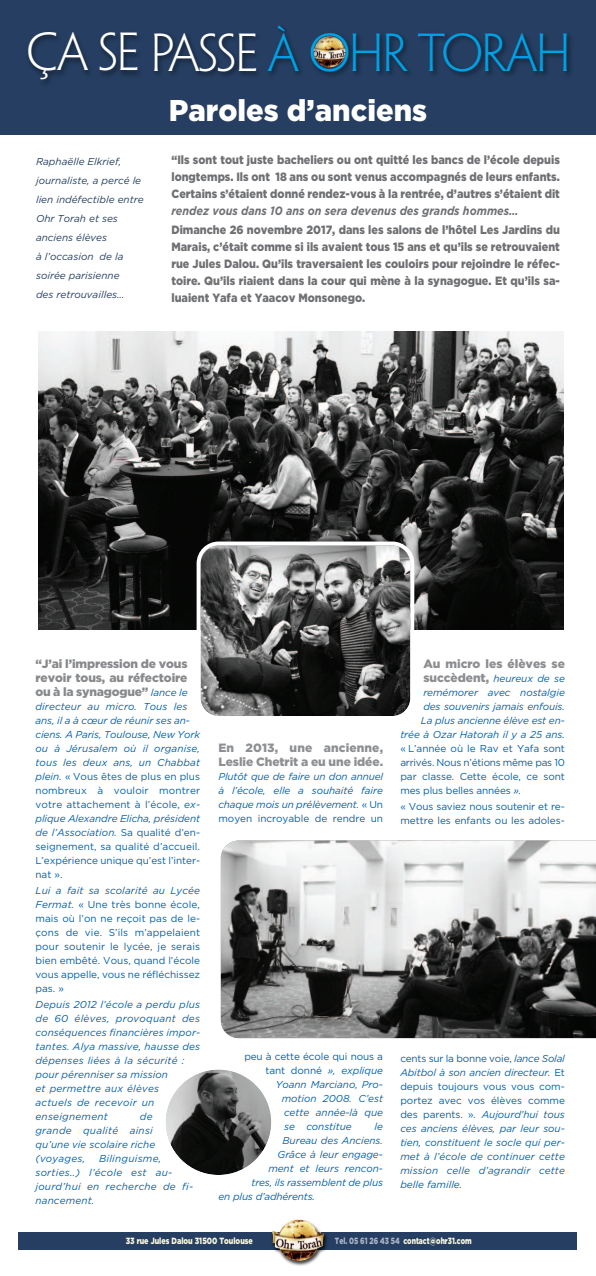
<style>
.page{position:relative;width:596px;height:1276px;background:#fff}
.page>*{position:absolute;margin:0;border:0;box-sizing:border-box;transform-origin:0 0}
.t1{font:300 48px "Penumbra Flare Std";letter-spacing:-.035em;color:#fff}
.t2{font:900 30px "Gotham";color:#fff}
.t3{font:900 12px/17px "Gotham";color:#6f7073;text-align:justify;scale:.9 1}
.t4{font:900 12px/14px "Gotham";letter-spacing:-.01em;color:#87898c;text-align:justify}
.t5{font:italic 700 12px "Gotham";color:#6f7073;scale:.9 1}
.t6{font:900 12px/14px "Gotham";letter-spacing:-.005em;color:#8d8f92}
.t7{font:900 12px "Gotham";letter-spacing:-.005em;color:#8b8d90}
.t8{font:italic 10px/14px "Gotham";letter-spacing:.005em;color:#0160ae}
.t9{font:10px/14px "Gotham";letter-spacing:-.005em;color:#0160ae;text-align:justify}
.t10{font:italic 10px/19px "Gotham";color:#253e61}
.t11{font:italic 10px/14px "Gotham";letter-spacing:.025em;color:#0160ae}
.t12{font:italic 10px "Gotham";letter-spacing:-.015em;color:#0160ae}
.t13{font:900 9px "Gotham";color:#fffce4;scale:.75 1}
.t14{font:900 9px "Gotham";color:#fffce1;scale:.8 1}
.s1{color:#00a1e4}
.s2{font-weight:400;font-style:italic;font-size:10px;color:#0160ae}
.s3{font-style:normal}
.s4{font-style:italic}
.s5{font-weight:900;font-style:normal;font-size:12px;color:#8b8d90}
.s6{color:#aeb5c9}
</style>
<div class="page">
<img style="left:39px;top:332px;width:523px;height:297px">
<div style="left:0;top:0;width:595px;height:135px;background:#253e61"></div>
<img style="left:28px;top:28px;width:543px;height:56px">
<div style="left:18px;top:1232px;width:558px;height:18px;background:#253e61"></div>
<img style="left:272px;top:1219px;width:55px;height:47px">
<img style="left:311px;top:1231px;width:13px;height:26px">
<svg style="left:196px;top:541px;width:218px;height:175px;background:#656565"></svg>
<svg style="left:220px;top:840px;width:375px;height:199px"></svg>
<svg style="left:166px;top:1069px;width:106px;height:106px"></svg>
<h1 class="t1" style="left:27px;top:26px;width:545px">ÇA SE PASSE <span class="s1">À OHR TORAH</span></h1>
<h2 class="t2" style="left:169px;top:93px;width:260px">Paroles d’anciens</h2>
<p class="t10" style="left:36px;top:152px;width:109px">Raphaëlle Elkrief, journaliste, a percé le lien indéfectible entre<br>Ohr Torah et ses anciens élèves<br>à l’occasion de la soirée parisienne<br>des retrouvailles…</p>
<p class="t3" style="left:171px;top:151px;width:433px">“Ils sont tout juste bacheliers ou ont quitté les bancs de l’école depuis longtemps. Ils ont 18 ans ou sont venus accompagnés de leurs enfants.<br>Certains s’étaient donné rendez-vous à la rentrée, d’autres s’étaient dit</p>
<p class="t5" style="left:171px;top:204px;width:387px">rendez vous dans 10 ans on sera devenus des grands hommes…</p>
<p class="t3" style="left:171px;top:221px;width:433px">Dimanche 26 novembre 2017, dans les salons de l’hôtel Les Jardins du Marais, c’était comme si ils avaient tous 15 ans et qu’ils se retrouvaient rue Jules Dalou. Qu’ils traversaient les couloirs pour rejoindre le réfec&shy;toire. Qu’ils riaient dans la cour qui mène à la synagogue. Et qu’ils sa&shy;luaient Yafa et Yaacov Monsonego.</p>
<p class="t4" style="left:35px;top:657px;width:153px">“J’ai l’impression de vous revoir tous, au réfectoire ou à la synagogue” <span class="s2">lance le</span></p>
<p class="t8" style="left:35px;top:700px;width:166px">directeur au micro. Tous les ans, il a à cœur de réunir ses an&shy;ciens. A Paris, Toulouse, New York ou à Jérusalem où il organise, tous les deux ans, un Chabbat plein. <span class="s3">« Vous êtes de plus en plus nombreux à vouloir montrer votre attachement à l’école,</span> ex&shy;plique Alexandre Elicha, président de l’Association. <span class="s3">Sa qualité d’en&shy;seignement, sa qualité d’accueil.<br>L’expérience unique qu’est l’inter&shy;nat ».</span></p>
<p class="t9" style="left:35px;top:883px;width:166px"><span class="s4">Lui a fait sa scolarité au Lycée Fermat.</span> « Une très bonne école, mais où l’on ne reçoit pas de le&shy;çons de vie. S’ils m’appelaient pour soutenir le lycée, je serais bien embêté. Vous, quand l’école vous appelle, vous ne réfléchissez pas. »</p>
<p class="t8" style="left:35px;top:997px;width:166px">Depuis 2012 l’école a perdu plus de 60 élèves, provoquant des conséquences financières impor&shy;tantes. Alya massive, hausse des dépenses liées à la sécurité : pour pérenniser sa mission<br>et permettre aux élèves<br>actuels de recevoir un enseignement</p>
<p class="t11" style="left:35px;top:1109px;width:121px;text-indent:104px">de grande qualité ainsi qu’une vie scolaire riche (voyages,</p>
<p class="t11" style="left:35px;top:1151px;width:159px;text-indent:64px">Bilinguisme, sorties..) l’école est au&shy;jourd’hui en recherche de fi&shy;nancement.</p>
<p class="t6" style="left:218px;top:740px;width:166px">En 2013, une ancienne,<br>Leslie Chetrit a eu une idée.</p>
<p class="t8" style="left:218px;top:769px;width:166px;text-align:justify">Plutôt que de faire un don annuel à l’école, elle a souhaité faire chaque mois un prélèvement. <span class="s3">« Un moyen incroyable de rendre un</span></p>
<p class="t7" style="left:423px;top:657px;width:143px">Au micro les élèves se</p>
<p class="t8" style="left:400px;top:672px;width:166px;text-align:right"><span class="s5">succèdent,</span> heureux de se remémorer avec nostalgie<br>des souvenirs jamais enfouis.<br>La plus ancienne élève est en&shy;trée à Ozar Hatorah il y a 25 ans.</p>
<p class="t9" style="left:400px;top:741px;width:166px">« L’année où le Rav et Yafa sont arrivés. Nous n’étions même pas 10 par classe. Cette école, ce sont mes plus belles années <span class="s4">».</span></p>
<p class="t9" style="left:400px;top:799px;width:166px">« Vous saviez nous soutenir et re&shy;mettre les enfants ou les adoles-</p>
<p class="t9" style="left:244px;top:1049px;width:140px">peu à cette école qui nous a</p>
<p class="t8" style="left:265px;top:1063px;width:119px"><span class="s3">tant donné</span> », explique</p>
<p class="t8" style="left:276px;top:1077px;width:108px">Yoann Marciano, Pro-</p>
<p class="t8" style="left:281px;top:1091px;width:103px">motion 2008. C’est</p>
<p class="t8" style="left:284px;top:1105px;width:100px">cette année-là que</p>
<p class="t8" style="left:284px;top:1119px;width:69px">se constitue</p>
<p class="t8" style="left:374px;top:1119px;width:10px">le</p>
<p class="t8" style="left:282px;top:1133px;width:102px">Bureau des Anciens.</p>
<p class="t8" style="left:277px;top:1147px;width:107px">Grâce à leur engage-</p>
<p class="t8" style="left:268px;top:1161px;width:116px">ment et leurs rencon-</p>
<p class="t12" style="left:251px;top:1177px;width:133px">tres, ils rassemblent de plus</p>
<p class="t12" style="left:218px;top:1191px;width:98px">en plus d’adhérents.</p>
<p class="t8" style="left:400px;top:1051px;width:166px;text-align:justify"><span class="s3">cents sur la bonne voie,</span> lance Solal Abitbol à son ancien directeur. <span class="s3">Et depuis toujours vous vous com&shy;portez avec vos élèves comme des parents. »</span>. Aujourd’hui tous ces anciens élèves, par leur sou&shy;tien, constituent le socle qui per&shy;met à l’école de continuer cette mission celle d’agrandir cette belle famille.</p>
<p class="t14" style="left:126px;top:1235px;width:160px">33 rue Jules Dalou 31500 Toulouse</p>
<p class="t13" style="left:334px;top:1235px;width:184px"><span class="s6">Tel. 05 61 26 43 54</span> contact@ohr31.com</p>
</div>
